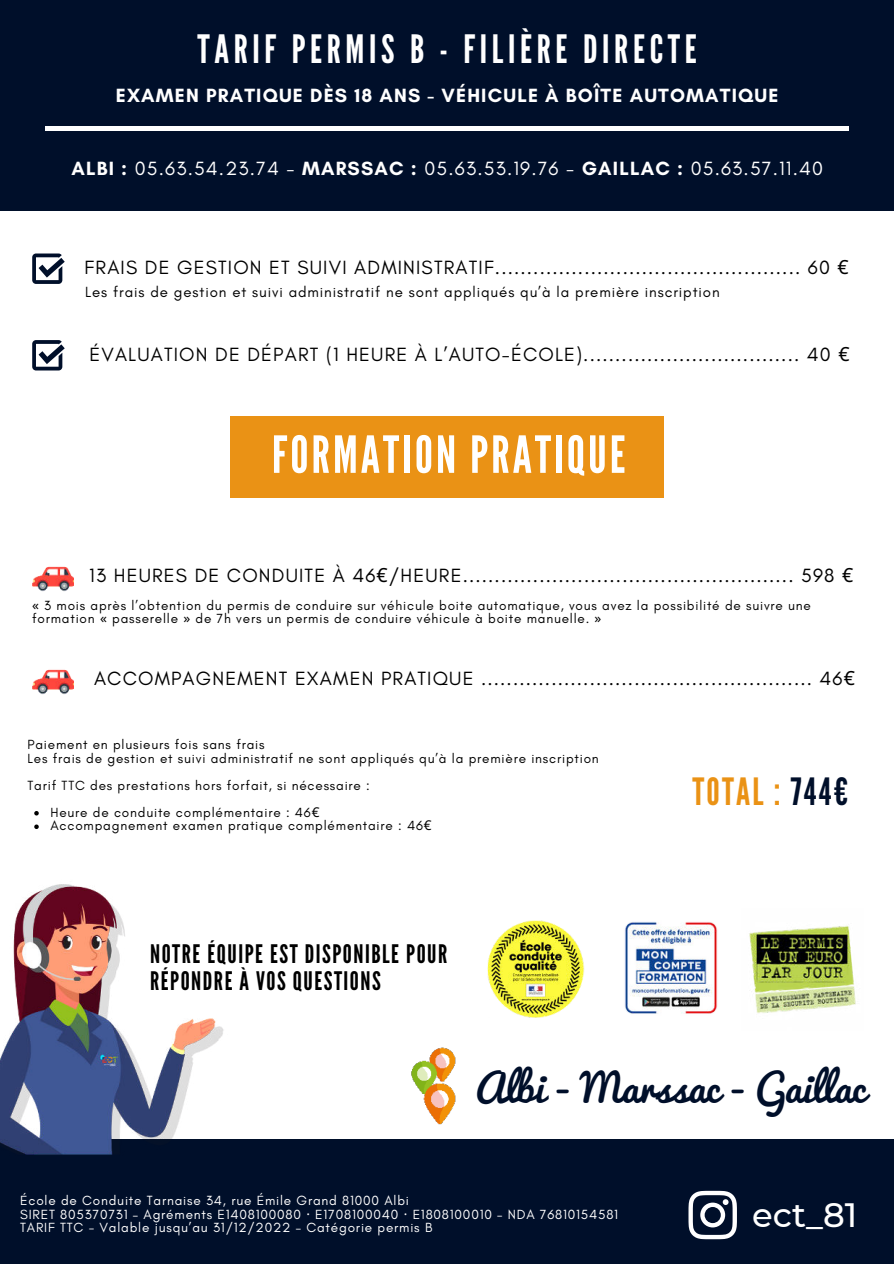
<style>
.page{position:relative;width:894px;height:1264px;background:#fff}
.page>*{position:absolute;margin:0;border:0;box-sizing:border-box;transform-origin:0 0}
.t1{font:51px "League Gothic";letter-spacing:.06em;color:#fff}
.t2{font:39px "League Gothic";letter-spacing:.12em;color:#fff}
.t3{font:38.85px "Pacifico";color:#000f2a}
.t4{font:37.5px "League Gothic";letter-spacing:.06em;color:#ea9215}
.t5{font:500 33.75px "Montserrat";color:#fff}
.t6{font:25.5px/27px "League Gothic";letter-spacing:.06em;color:#000}
.t7{font:19.5px "Glacial Indifference";letter-spacing:.06em;color:#000}
.t8{font:19.5px "Glacial Indifference";letter-spacing:.06em;color:#fff}
.t9{font:700 19.5px "Glacial Indifference";letter-spacing:.06em;color:#fff}
.t10{font:15px "Glacial Indifference";letter-spacing:.06em;color:#000}
.t11{font:13.5px/13.5px "Glacial Indifference";letter-spacing:.06em;color:#000}
.t12{font:13.5px/13.5px "Glacial Indifference";letter-spacing:.06em;color:#fff}
.s1{font-weight:700}
.s2{font-family:"Noto Sans"}
.s3{color:#000f2a}
</style>
<div class="page">
<div style="left:0;top:0;width:893px;height:211px;background:#000f2a"></div>
<hr style="left:46px;top:126px;width:802px;height:4px;background:#fff">
<div style="left:0;top:1139px;width:893px;height:124px;background:#000f2a"></div>
<img style="left:0;top:884px;width:224px;height:271px">
<img style="left:411px;top:1047px;width:45px;height:78px">
<svg style="left:688px;top:1190px;width:48px;height:49px"></svg>
<img style="left:487px;top:920px;width:98px;height:97px">
<img style="left:624px;top:922px;width:93px;height:92px">
<img style="left:749px;top:925px;width:107px;height:88px">
<img style="left:32px;top:566px;width:42px;height:26px">
<img style="left:32px;top:669px;width:42px;height:26px">
<div style="left:230px;top:416px;width:434px;height:81px;background:#ea9215"></div>
<svg style="left:34px;top:811px;width:5px;height:4px"></svg>
<svg style="left:34px;top:824px;width:5px;height:5px"></svg>
<svg style="left:32px;top:253px;width:33px;height:31px"></svg>
<svg style="left:32px;top:340px;width:33px;height:30px"></svg>
<h2 class="t2" style="left:197px;top:26px;width:501px">TARIF PERMIS B - FILIÈRE DIRECTE</h2>
<h3 class="t9" style="left:116px;top:84px;width:664px">EXAMEN PRATIQUE DÈS 18 ANS - VÉHICULE À BOÎTE AUTOMATIQUE</h3>
<h3 class="t8" style="left:71px;top:157px;width:752px"><span class="s1">ALBI :</span> 05.63.54.23.74 - <span class="s1">MARSSAC :</span> 05.63.53.19.76 - <span class="s1">GAILLAC :</span> 05.63.57.11.40</h3>
<h3 class="t7" style="left:85px;top:257px;width:765px">FRAIS DE GESTION ET SUIVI ADMINISTRATIF................................................ 60 <span class="s2">€</span></h3>
<p class="t10" style="left:85px;top:283px;width:636px">Les frais de gestion et suivi administratif ne sont appliqués qu’à la première inscription</p>
<h3 class="t7" style="left:89px;top:343px;width:761px">ÉVALUATION DE DÉPART (1 HEURE À L’AUTO-ÉCOLE).................................. 40 <span class="s2">€</span></h3>
<h1 class="t1" style="left:272px;top:424px;width:355px">FORMATION PRATIQUE</h1>
<h3 class="t7" style="left:89px;top:565px;width:765px">13 HEURES DE CONDUITE À 46<span class="s2">€</span>/HEURE.................................................... 598 <span class="s2">€</span></h3>
<p class="t11" style="left:32px;top:598px;width:780px"><span class="s2">«</span> 3 mois après l’obtention du permis de conduire sur véhicule boite automatique, vous avez la possibilité de suivre une formation <span class="s2">«</span> passerelle <span class="s2">»</span> de 7h vers un permis de conduire véhicule à boite manuelle. <span class="s2">»</span></p>
<h3 class="t7" style="left:94px;top:668px;width:762px">ACCOMPAGNEMENT EXAMEN PRATIQUE .................................................... 46<span class="s2">€</span></h3>
<p class="t11" style="left:27px;top:738px;width:572px">Paiement en plusieurs fois sans frais<br>Les frais de gestion et suivi administratif ne sont appliqués qu’à la première inscription</p>
<p class="t11" style="left:27px;top:778px;width:344px">Tarif TTC des prestations hors forfait, si nécessaire :</p>
<p class="t11" style="left:50px;top:805px;width:382px">Heure de conduite complémentaire : 46<span class="s2">€<br></span>Accompagnement examen pratique complémentaire : 46<span class="s2">€</span></p>
<h3 class="t6" style="left:150px;top:940px;width:299px">NOTRE ÉQUIPE EST DISPONIBLE POUR<br>RÉPONDRE À VOS QUESTIONS</h3>
<h3 class="t4" style="left:692px;top:769px;width:157px">TOTAL : <span class="s3">744€</span></h3>
<h3 class="t3" style="left:474px;top:1066px;width:393px">Albi - Marssac - Gaillac</h3>
<p class="t12" style="left:20px;top:1193px;width:599px">École de Conduite Tarnaise 34, rue Émile Grand 81000 Albi<br>SIRET 805370731 – Agréments E1408100080 <span class="s2">·</span> E1708100040 <span class="s2">·</span> E1808100010 – NDA 76810154581<br>TARIF TTC - Valable jusqu’au 31/12/2022 – Catégorie permis B</p>
<h3 class="t5" style="left:752px;top:1191px;width:106px">ect_81</h3>
</div>
